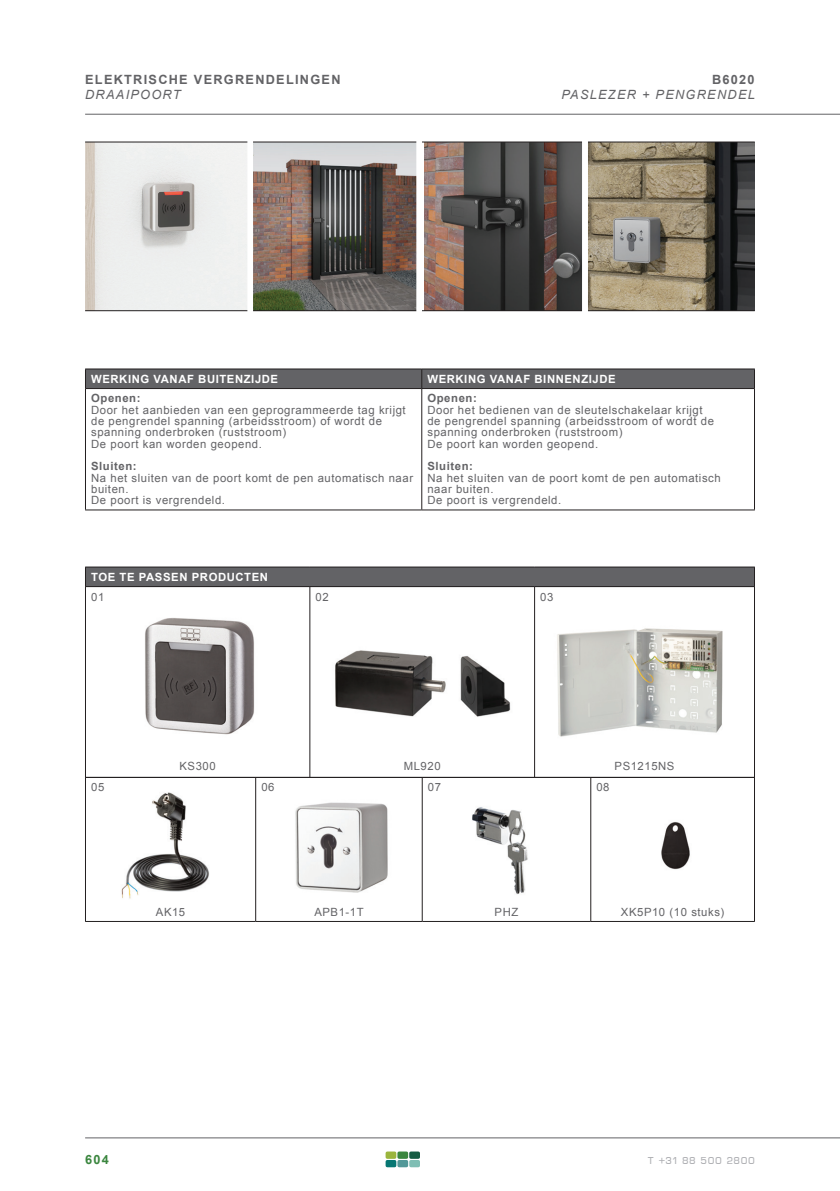
<style>
.page{position:relative;width:840px;height:1191px;background:#fff}
.page>*{position:absolute;margin:0;border:0;box-sizing:border-box;transform-origin:0 0}
.t1{font:700 12.8px "Arial";letter-spacing:.1em;color:#636366}
.t2{font:italic 12.8px "Arial";letter-spacing:.1em;color:#636366}
.t3{font:700 12.8px "Arial";color:#3b863f}
.t4{font:12px "Eurostile DCD";letter-spacing:.05em;color:#adaeb2}
.t5{font:11.4px/11.4px "Arial";letter-spacing:.05em;color:#636366}
.t6{font:700 11.4px "Arial";letter-spacing:.05em;color:#fff}
.t7{font:700 11.4px "Arial";letter-spacing:.05em;color:#636366}
</style>
<div class="page">
<hr style="left:85px;top:1137px;width:754px;height:1px;background:#636366">
<svg style="left:385px;top:1151px;width:35px;height:16px"></svg>
<hr style="left:85px;top:114px;width:754px;height:1px;background:#636366">
<img style="left:85px;top:143px;width:162px;height:167px">
<img style="left:424px;top:143px;width:330px;height:167px">
<img style="left:253px;top:143px;width:163px;height:167px">
<hr style="left:84px;top:310px;width:670px;height:1px;background:#231f20">
<hr style="left:84px;top:142px;width:670px;height:1px;background:#231f20">
<div style="left:416px;top:139px;width:6px;height:175px;background:#fff"></div>
<div style="left:247px;top:140px;width:6px;height:185px;background:#fff"></div>
<div style="left:79px;top:137px;width:6px;height:185px;background:#fff"></div>
<hr style="left:85px;top:388px;width:336px;height:1px;background:#231f20">
<hr style="left:421px;top:388px;width:333px;height:1px;background:#231f20">
<hr style="left:421px;top:389px;width:1px;height:120px;background:#231f20">
<div style="left:85px;top:369px;width:669px;height:19px;background:#636366"></div>
<hr style="left:85px;top:389px;width:1px;height:120px;background:#231f20">
<hr style="left:753px;top:389px;width:1px;height:120px;background:#231f20">
<hr style="left:85px;top:509px;width:336px;height:1px;background:#231f20">
<hr style="left:421px;top:509px;width:333px;height:1px;background:#231f20">
<div style="left:85px;top:567px;width:669px;height:19px;background:#636366"></div>
<hr style="left:85px;top:586px;width:225px;height:1px;background:#231f20">
<hr style="left:310px;top:586px;width:224px;height:1px;background:#231f20">
<hr style="left:534px;top:586px;width:220px;height:1px;background:#231f20">
<hr style="left:309px;top:587px;width:1px;height:190px;background:#231f20">
<hr style="left:85px;top:566px;width:225px;height:1px;background:#231f20">
<svg style="left:85px;top:567px;width:1px;height:19px"></svg>
<hr style="left:310px;top:566px;width:224px;height:1px;background:#231f20">
<hr style="left:534px;top:566px;width:220px;height:1px;background:#231f20">
<hr style="left:85px;top:587px;width:1px;height:190px;background:#231f20">
<hr style="left:534px;top:587px;width:1px;height:190px;background:#231f20">
<hr style="left:753px;top:587px;width:1px;height:190px;background:#231f20">
<img style="left:145px;top:618px;width:110px;height:117px">
<img style="left:335px;top:650px;width:176px;height:67px">
<img style="left:557px;top:628px;width:166px;height:109px">
<hr style="left:85px;top:777px;width:170px;height:1px;background:#231f20">
<hr style="left:255px;top:777px;width:167px;height:1px;background:#231f20">
<hr style="left:422px;top:777px;width:168px;height:1px;background:#231f20">
<hr style="left:590px;top:777px;width:164px;height:1px;background:#231f20">
<hr style="left:85px;top:921px;width:170px;height:1px;background:#231f20">
<hr style="left:255px;top:921px;width:167px;height:1px;background:#231f20">
<hr style="left:422px;top:921px;width:168px;height:1px;background:#231f20">
<hr style="left:590px;top:921px;width:164px;height:1px;background:#231f20">
<hr style="left:255px;top:777px;width:1px;height:144px;background:#231f20">
<hr style="left:85px;top:777px;width:1px;height:144px;background:#231f20">
<hr style="left:421px;top:777px;width:1px;height:144px;background:#231f20">
<hr style="left:590px;top:777px;width:1px;height:144px;background:#231f20">
<hr style="left:753px;top:777px;width:1px;height:144px;background:#231f20">
<img style="left:121px;top:792px;width:88px;height:107px">
<img style="left:295px;top:802px;width:93px;height:91px">
<img style="left:472px;top:807px;width:56px;height:87px">
<img style="left:661px;top:822px;width:29px;height:48px">
<div style="left:582px;top:140px;width:5px;height:185px;background:#fff"></div>
<p class="t1" style="left:85px;top:71px;width:257px">ELEKTRISCHE VERGRENDELINGEN</p>
<p class="t2" style="left:85px;top:86px;width:97px">DRAAIPOORT</p>
<p class="t1" style="left:711px;top:71px;width:44px">B6020</p>
<p class="t2" style="left:561px;top:86px;width:195px">PASLEZER + PENGRENDEL</p>
<p class="t6" style="left:91px;top:371px;width:188px">WERKING VANAF BUITENZIJDE</p>
<p class="t6" style="left:427px;top:371px;width:190px">WERKING VANAF BINNENZIJDE</p>
<p class="t7" style="left:91px;top:391px;width:51px">Openen:</p>
<p class="t5" style="left:91px;top:404px;width:316px">Door het aanbieden van een geprogrammeerde tag krijgt de pengrendel spanning (arbeidsstroom) of wordt de spanning onderbroken (ruststroom)<br>De poort kan worden geopend.</p>
<p class="t7" style="left:91px;top:459px;width:47px">Sluiten:</p>
<p class="t5" style="left:91px;top:472px;width:323px">Na het sluiten van de poort komt de pen automatisch naar buiten.<br>De poort is vergrendeld.</p>
<p class="t7" style="left:427px;top:391px;width:51px">Openen:</p>
<p class="t5" style="left:427px;top:404px;width:288px">Door het bedienen van de sleutelschakelaar krijgt de pengrendel spanning (arbeidsstroom of wordt de spanning onderbroken (ruststroom)<br>De poort kan worden geopend.</p>
<p class="t7" style="left:427px;top:459px;width:47px">Sluiten:</p>
<p class="t5" style="left:427px;top:472px;width:295px">Na het sluiten van de poort komt de pen automatisch naar buiten.<br>De poort is vergrendeld.</p>
<p class="t6" style="left:91px;top:569px;width:178px">TOE TE PASSEN PRODUCTEN</p>
<p class="t5" style="left:91px;top:591px;width:15px">01</p>
<p class="t5" style="left:315px;top:591px;width:15px">02</p>
<p class="t5" style="left:540px;top:591px;width:15px">03</p>
<p class="t5" style="left:91px;top:781px;width:15px">05</p>
<p class="t5" style="left:179px;top:760px;width:38px">KS300</p>
<p class="t5" style="left:156px;top:906px;width:31px">AK15</p>
<p class="t5" style="left:261px;top:781px;width:15px">06</p>
<p class="t5" style="left:403px;top:760px;width:38px">ML920</p>
<p class="t5" style="left:427px;top:781px;width:15px">07</p>
<p class="t5" style="left:314px;top:906px;width:51px">APB1-1T</p>
<p class="t5" style="left:494px;top:906px;width:25px">PHZ</p>
<p class="t5" style="left:614px;top:760px;width:61px">PS1215NS</p>
<p class="t5" style="left:596px;top:781px;width:15px">08</p>
<p class="t5" style="left:620px;top:906px;width:105px">XK5P10 (10 stuks)</p>
<p class="t3" style="left:85px;top:1151px;width:25px">604</p>
<p class="t4" style="left:647px;top:1153px;width:108px">t +31 88 500 2800</p>
</div>
